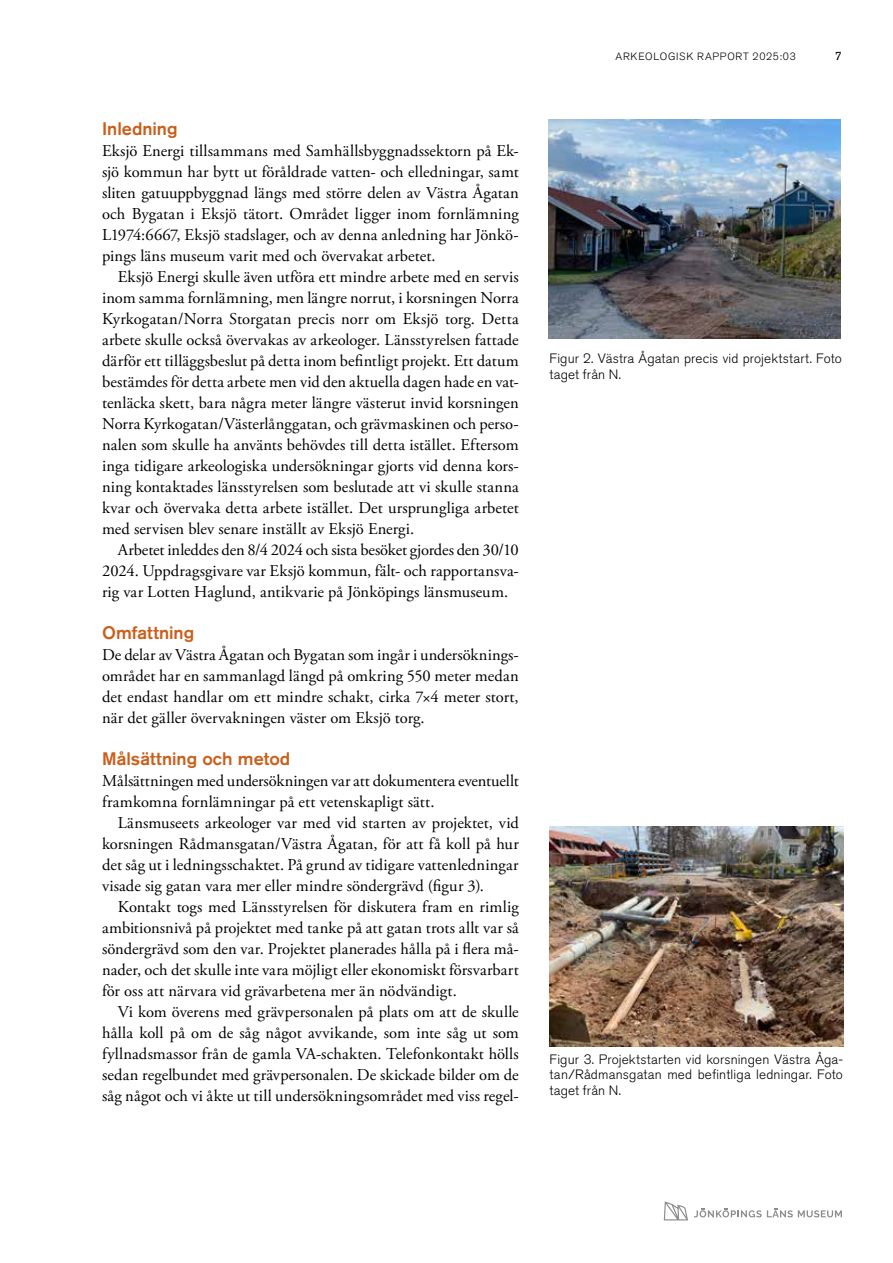
<style>
.page{position:relative;width:893px;height:1263px;background:#fff}
.page>*{position:absolute;margin:0;border:0;box-sizing:border-box;transform-origin:0 0}
.Rubrik_1{font:500 18px "Akzidenz Grotesk Std";color:#cb5e19}
.Brödtext_indrag{font:16.5px/21px "Adobe Garamond Pro";letter-spacing:.005em;color:#000;text-align:justify}
.Brödtext{font:16.5px/21px "Adobe Garamond Pro";color:#000;text-align:justify}
.Bildtext{font:13.5px/15.8px "Akzidenz Grotesk Std Light 2";letter-spacing:.01em;color:#000}
.t1{font:12px "Akzidenz Grotesk Std";color:#000}
.t2{font:300 10.5px "Akzidenz Grotesk Std";letter-spacing:.075em;color:#000}
</style>
<div class="page">
<svg style="left:664px;top:1201px;width:24px;height:19px"></svg>
<svg style="left:694px;top:1208px;width:148px;height:9px"></svg>
<img style="left:549px;top:119px;width:292px;height:219px">
<img style="left:550px;top:826px;width:293px;height:220px">
<p class="Rubrik_1" style="left:102px;top:117px;width:77px">Inledning</p>
<p class="Brödtext" style="left:102px;top:140px;width:418px">Eksjö Energi tillsammans med Samhällsbyggnadssektorn på Ek&shy;sjö kommun har bytt ut föråldrade vatten- och elledningar, samt sliten gatuuppbyggnad längs med större delen av Västra Ågatan och Bygatan i Eksjö tätort. Området ligger inom fornlämning L1974:6667, Eksjö stadslager, och av denna anledning har Jönkö&shy;pings läns museum varit med och övervakat arbetet.</p>
<p class="Brödtext_indrag" style="left:102px;top:266px;width:418px;text-indent:16px">Eksjö Energi skulle även utföra ett mindre arbete med en servis inom samma fornlämning, men längre norrut, i korsningen Norra Kyrkogatan/Norra Storgatan precis norr om Eksjö torg. Detta arbete skulle också övervakas av arkeologer. Länsstyrelsen fattade därför ett tilläggsbeslut på detta inom befintligt projekt. Ett datum bestämdes för detta arbete men vid den aktuella dagen hade en vat&shy;tenläcka skett, bara några meter längre västerut invid korsningen Norra Kyrkogatan/Västerlånggatan, och grävmaskinen och perso&shy;nalen som skulle ha använts behövdes till detta istället. Eftersom inga tidigare arkeologiska undersökningar gjorts vid denna kors&shy;ning kontaktades länsstyrelsen som beslutade att vi skulle stanna kvar och övervaka detta arbete istället. Det ursprungliga arbetet med servisen blev senare inställt av Eksjö Energi.</p>
<p class="Brödtext_indrag" style="left:102px;top:539px;width:418px;text-indent:16px">Arbetet inleddes den 8/4 2024 och sista besöket gjordes den 30/10<br>2024. Uppdragsgivare var Eksjö kommun, fält- och rapportansva&shy;rig var Lotten Haglund, antikvarie på Jönköpings länsmuseum.</p>
<p class="Rubrik_1" style="left:102px;top:621px;width:94px">Omfattning</p>
<p class="Brödtext" style="left:102px;top:644px;width:418px">De delar av Västra Ågatan och Bygatan som ingår i undersöknings&shy;området har en sammanlagd längd på omkring 550 meter medan det endast handlar om ett mindre schakt, cirka 7×4 meter stort, när det gäller övervakningen väster om Eksjö torg.</p>
<p class="Rubrik_1" style="left:102px;top:747px;width:190px">Målsättning och metod</p>
<p class="Brödtext" style="left:102px;top:770px;width:418px">Målsättningen med undersökningen var att dokumentera eventuellt framkomna fornlämningar på ett vetenskapligt sätt.</p>
<p class="Brödtext_indrag" style="left:102px;top:812px;width:418px;text-indent:16px">Länsmuseets arkeologer var med vid starten av projektet, vid korsningen Rådmansgatan/Västra Ågatan, för att få koll på hur det såg ut i ledningsschaktet. På grund av tidigare vattenledningar visade sig gatan vara mer eller mindre söndergrävd (figur 3).</p>
<p class="Brödtext_indrag" style="left:102px;top:896px;width:418px;text-indent:16px">Kontakt togs med Länsstyrelsen för diskutera fram en rimlig ambitionsnivå på projektet med tanke på att gatan trots allt var så söndergrävd som den var. Projektet planerades hålla på i flera må&shy;nader, och det skulle inte vara möjligt eller ekonomiskt försvarbart för oss att närvara vid grävarbetena mer än nödvändigt.</p>
<p class="Brödtext_indrag" style="left:102px;top:1001px;width:418px;text-indent:16px">Vi kom överens med grävpersonalen på plats om att de skulle hålla koll på om de såg något avvikande, som inte såg ut som fyllnadsmassor från de gamla VA-schakten. Telefonkontakt hölls sedan regelbundet med grävpersonalen. De skickade bilder om de såg något och vi åkte ut till undersökningsområdet med viss regel-</p>
<p class="t2" style="left:615px;top:50px;width:182px">ARKEOLOGISK RAPPORT 2025:03</p>
<p class="t1" style="left:835px;top:49px;width:8px">7</p>
<p class="Bildtext" style="left:550px;top:351px;width:294px">Figur 2. Västra Ågatan precis vid projektstart. Foto taget från N.</p>
<p class="Bildtext" style="left:550px;top:1051px;width:295px;text-align:justify">Figur 3. Projektstarten vid korsningen Västra Åga&shy;tan/Rådmansgatan med befintliga ledningar. Foto taget från N.</p>
</div>
